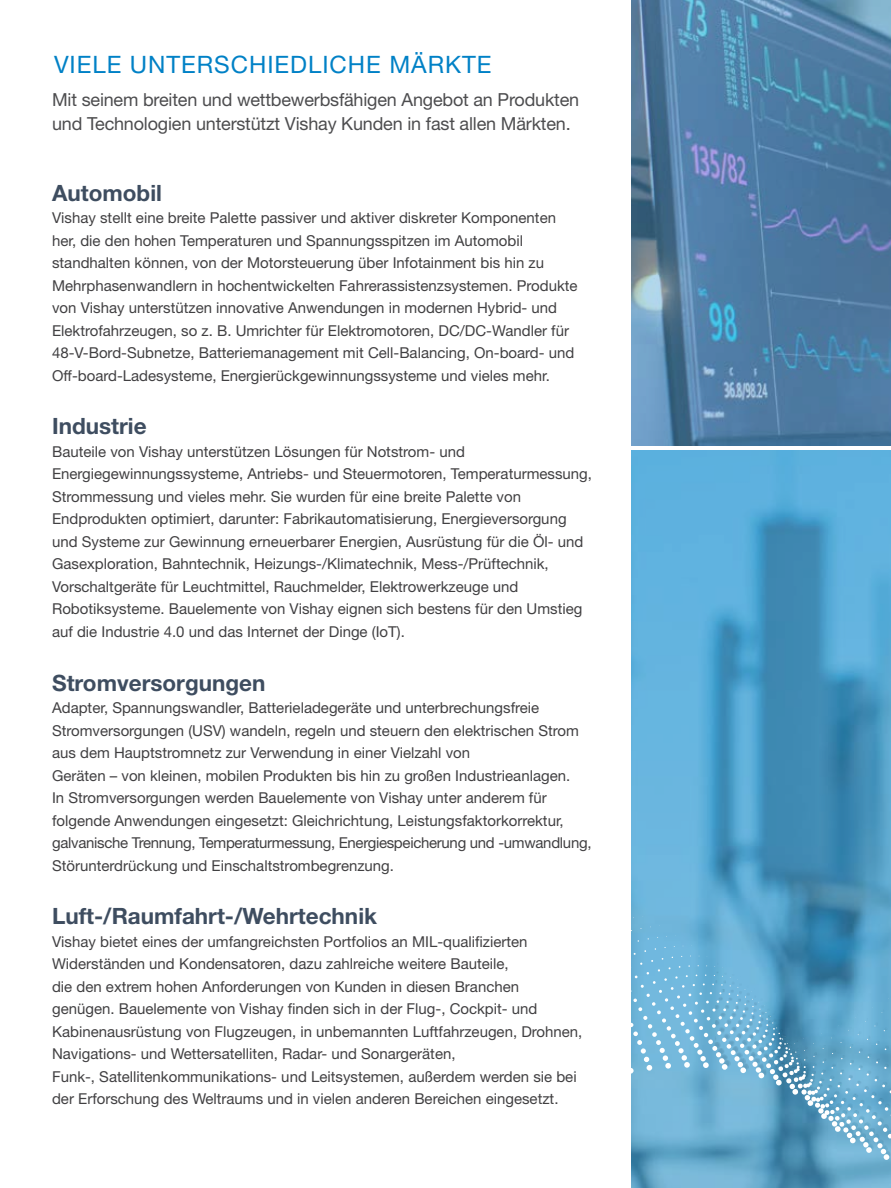
<style>
.page{position:relative;width:891px;height:1188px;background:#fff}
.page>*{position:absolute;margin:0;border:0;box-sizing:border-box;transform-origin:0 0}
.t1{font:24px "Helvetica Neue LT Std";letter-spacing:.04em;color:#0081c6}
.t2{font:700 22.5px "Helvetica Neue LT Std";color:#3e4d60}
.t3{font:18px/24px "Helvetica Neue LT Std";letter-spacing:-.01em;color:#4d4d4f}
.t4{font:15px/22.5px "Helvetica Neue LT Std";color:#414042}
</style>
<div class="page">
<svg style="left:631px;top:450px;width:260px;height:738px;background:#54a5d0"></svg>
<img style="left:713px;top:1165px;width:178px;height:23px">
<svg style="left:631px;top:0;width:260px;height:446px;background:#527fa5"></svg>
<svg style="left:631px;top:1158px;width:260px;height:7px;background:#5ea1c2"></svg>
<svg style="left:631px;top:1106px;width:260px;height:52px;background:#6aaacb"></svg>
<svg style="left:631px;top:1100px;width:260px;height:6px;background:#71b0d1"></svg>
<svg style="left:631px;top:1094px;width:260px;height:6px;background:#70afd0"></svg>
<svg style="left:631px;top:1087px;width:260px;height:7px;background:#74b2d1"></svg>
<svg style="left:631px;top:1082px;width:260px;height:5px"></svg>
<svg style="left:631px;top:796px;width:260px;height:274px;background:#5ca4ca"></svg>
<h1 class="t1" style="left:54px;top:50px;width:439px">VIELE UNTERSCHIEDLICHE MÄRKTE</h1>
<p class="t3" style="left:52px;top:87px;width:529px">Mit seinem breiten und wettbewerbsfähigen Angebot an Produkten und Technologien unterstützt Vishay Kunden in fast allen Märkten.</p>
<h2 class="t2" style="left:52px;top:179px;width:111px">Automobil</h2>
<p class="t4" style="left:52px;top:206px;width:527px">Vishay stellt eine breite Palette passiver und aktiver diskreter Komponenten her, die den hohen Temperaturen und Spannungsspitzen im Automobil standhalten können, von der Motorsteuerung über Infotainment bis hin zu Mehrphasenwandlern in hochentwickelten Fahrerassistenzsystemen. Produkte von Vishay unterstützen innovative Anwendungen in modernen Hybrid- und Elektrofahrzeugen, so z. B. Umrichter für Elektromotoren, DC/DC-Wandler für 48-V-Bord-Subnetze, Batteriemanagement mit Cell-Balancing, On-board- und Off-board-Ladesysteme, Energierückgewinnungssysteme und vieles mehr.</p>
<h2 class="t2" style="left:52px;top:412px;width:96px">Industrie</h2>
<p class="t4" style="left:52px;top:440px;width:541px">Bauteile von Vishay unterstützen Lösungen für Notstrom- und Energiegewinnungssysteme, Antriebs- und Steuermotoren, Temperaturmessung, Strommessung und vieles mehr. Sie wurden für eine breite Palette von Endprodukten optimiert, darunter: Fabrikautomatisierung, Energieversorgung und Systeme zur Gewinnung erneuerbarer Energien, Ausrüstung für die Öl- und Gasexploration, Bahntechnik, Heizungs-/Klimatechnik, Mess-/Prüftechnik, Vorschaltgeräte für Leuchtmittel, Rauchmelder, Elektrowerkzeuge und Robotiksysteme. Bauelemente von Vishay eignen sich bestens für den Umstieg auf die Industrie 4.0 und das Internet der Dinge (IoT).</p>
<h2 class="t2" style="left:52px;top:669px;width:215px">Stromversorgungen</h2>
<p class="t4" style="left:52px;top:696px;width:541px">Adapter, Spannungswandler, Batterieladegeräte und unterbrechungsfreie Stromversorgungen (USV) wandeln, regeln und steuern den elektrischen Strom aus dem Hauptstromnetz zur Verwendung in einer Vielzahl von<br>Geräten – von kleinen, mobilen Produkten bis hin zu großen Industrieanlagen.<br>In Stromversorgungen werden Bauelemente von Vishay unter anderem für folgende Anwendungen eingesetzt: Gleichrichtung, Leistungsfaktorkorrektur, galvanische Trennung, Temperaturmessung, Energiespeicherung und -umwandlung, Störunterdrückung und Einschaltstrombegrenzung.</p>
<h2 class="t2" style="left:52px;top:902px;width:326px">Luft-/Raumfahrt-/Wehrtechnik</h2>
<p class="t4" style="left:52px;top:930px;width:532px">Vishay bietet eines der umfangreichsten Portfolios an MIL-qualifizierten Widerständen und Kondensatoren, dazu zahlreiche weitere Bauteile,<br>die den extrem hohen Anforderungen von Kunden in diesen Branchen genügen. Bauelemente von Vishay finden sich in der Flug-, Cockpit- und Kabinenausrüstung von Flugzeugen, in unbemannten Luftfahrzeugen, Drohnen, Navigations- und Wettersatelliten, Radar- und Sonargeräten,<br>Funk-, Satellitenkommunikations- und Leitsystemen, außerdem werden sie bei der Erforschung des Weltraums und in vielen anderen Bereichen eingesetzt.</p>
</div>
